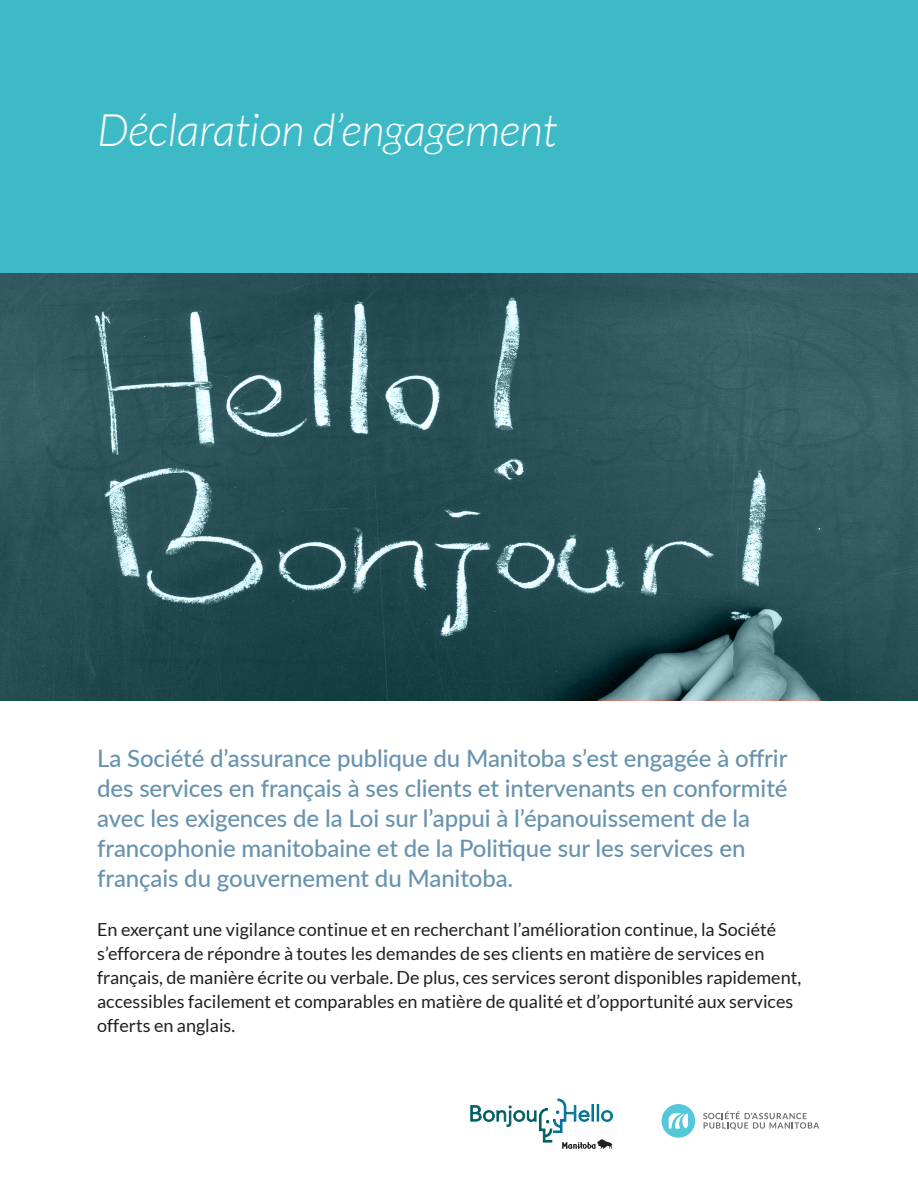
<style>
.page{position:relative;width:918px;height:1188px;background:#fff}
.page>*{position:absolute;margin:0;border:0;box-sizing:border-box;transform-origin:0 0}
.t1{font:italic 300 45px "Lato";letter-spacing:-.005em;color:#fff}
.t2{font:500 24px/30px "Lato";letter-spacing:-.005em;color:#6893ae}
.t3{font:18px/24px "Lato";color:#231f20}
</style>
<div class="page">
<div style="left:0;top:0;width:918px;height:283px;background:#3ebac6"></div>
<img style="left:0;top:273px;width:918px;height:427px">
<svg style="left:703px;top:1111px;width:116px;height:19px"></svg>
<div style="left:662px;top:1104px;width:33px;height:34px;background:#54c7d9;border-radius:50%"></div>
<svg style="left:669px;top:1113px;width:19px;height:16px"></svg>
<svg style="left:471px;top:1099px;width:141px;height:50px"></svg>
<h1 class="t1" style="left:97px;top:106px;width:462px">Déclaration d’engagement</h1>
<p class="t2" style="left:97px;top:743px;width:692px">La Société d’assurance publique du Manitoba s’est engagée à offrir des services en français à ses clients et intervenants en conformité avec les exigences de la Loi sur l’appui à l’épanouissement de la francophonie manitobaine et de la Politique sur les services en français du gouvernement du Manitoba.</p>
<p class="t3" style="left:97px;top:918px;width:706px">En exerçant une vigilance continue et en recherchant l’amélioration continue, la Société s’efforcera de répondre à toutes les demandes de ses clients en matière de services en français, de manière écrite ou verbale. De plus, ces services seront disponibles rapidement, accessibles facilement et comparables en matière de qualité et d’opportunité aux services offerts en anglais.</p>
</div>
